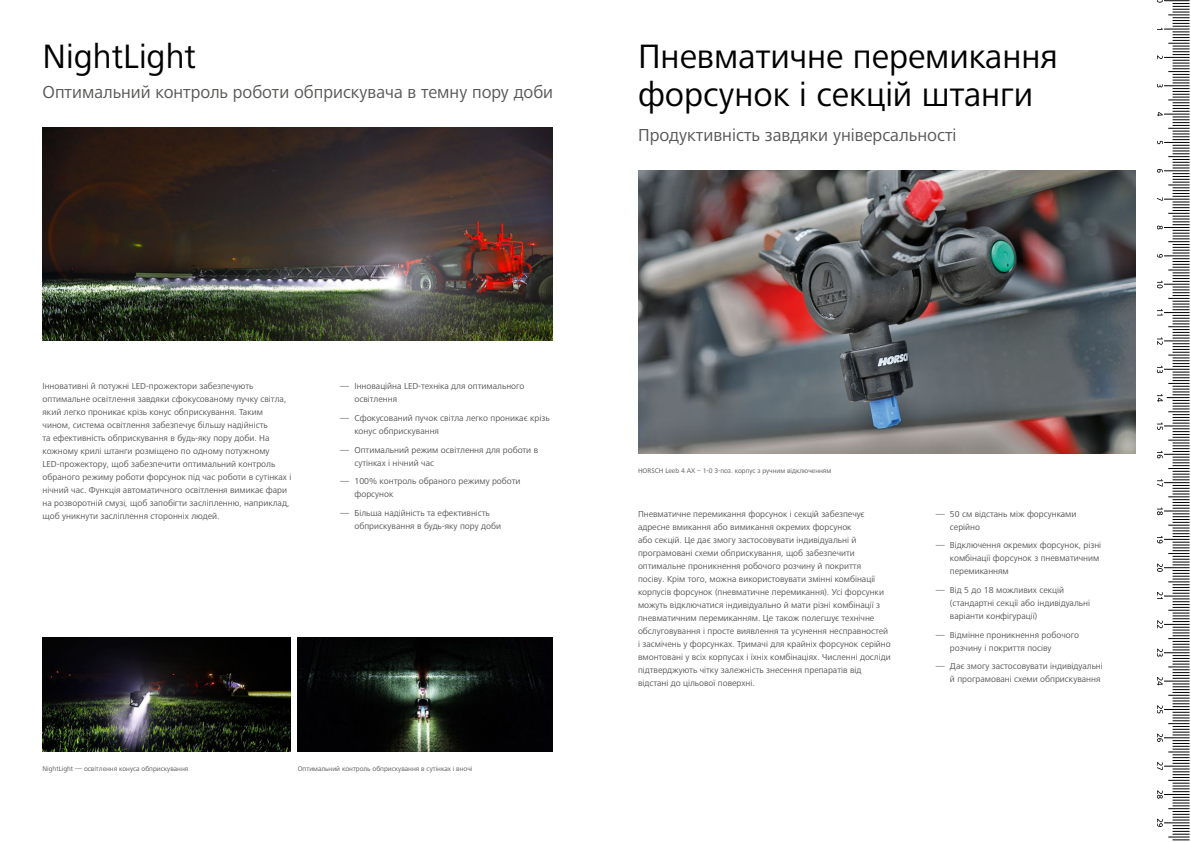
<style>
.page{position:relative;width:1191px;height:842px;background:#fff}
.page>*{position:absolute;margin:0;border:0;box-sizing:border-box;transform-origin:0 0}
.A_HEAD{font:35px/38px "Frutiger Next LTW1 G";color:#000}
.t1{font:18px "Frutiger Next LTW1 G";color:#575756}
.t2{font:9px/13px "Frutiger Next LTW1 G";color:#575756}
.t3{font:7px "Frutiger Next LTW1 G";color:#575756}
</style>
<div class="page">
<img style="left:43px;top:128px;width:510px;height:212px">
<img style="left:43px;top:638px;width:248px;height:113px">
<img style="left:298px;top:638px;width:255px;height:113px">
<img style="left:638px;top:170px;width:497px;height:284px">
<svg style="left:1157px;top:0;width:32px;height:841px"></svg>
<p class="A_HEAD" style="left:43px;top:38px;width:155px">NightLight</p>
<p class="t1" style="left:43px;top:82px;width:512px">Оптимальний контроль роботи обприскувача в темну пору доби</p>
<p class="A_HEAD" style="left:638px;top:38px;width:421px">Пневматичне перемикання форсунок і секцій штанги</p>
<p class="t1" style="left:638px;top:124px;width:320px">Продуктивність завдяки універсальності</p>
<p class="t2" style="left:43px;top:380px;width:250px">Інновативні й потужні LED-прожектори забезпечують оптимальне освітлення завдяки сфокусованому пучку світла, який легко проникає крізь конус обприскування. Таким чином, система освітлення забезпечує більшу надійність<br>та ефективність обприскування в будь-яку пору доби. На кожному крилі штанги розміщено по одному потужному LED-прожектору, щоб забезпечити оптимальний контроль обраного режиму роботи форсунок під час роботи в сутінках і нічний час. Функція автоматичного освітлення вимикає фари на розворотній смузі, щоб запобігти засліпленню, наприклад, щоб уникнути засліплення сторонніх людей.</p>
<p class="t2" style="left:354px;top:380px;width:171px;text-indent:-14px">― Інноваційна LED-техніка для оптимального освітлення</p>
<p class="t2" style="left:354px;top:412px;width:197px;text-indent:-14px">― Сфокусований пучок світла легко проникає крізь конус обприскування</p>
<p class="t2" style="left:354px;top:443px;width:185px;text-indent:-14px">― Оптимальний режим освітлення для роботи в сутінках і нічний час</p>
<p class="t2" style="left:354px;top:475px;width:168px;text-indent:-14px">― 100% контроль обраного режиму роботи форсунок</p>
<p class="t2" style="left:354px;top:507px;width:148px;text-indent:-14px">― Більша надійність та ефективність обприскування в будь-яку пору доби</p>
<p class="t3" style="left:43px;top:764px;width:147px">NightLight — освітлення конуса обприскування</p>
<p class="t3" style="left:298px;top:764px;width:176px">Оптимальний контроль обприскування в сутінках і вночі</p>
<p class="t3" style="left:638px;top:466px;width:195px">HORSCH Leeb 4 AX – 1-0 3-поз. корпус з ручним відключенням</p>
<p class="t2" style="left:638px;top:508px;width:254px">Пневматичне перемикання форсунок і секцій забезпечує адресне вмикання або вимикання окремих форсунок<br>або секцій. Це дає змогу застосовувати індивідуальні й програмовані схеми обприскування, щоб забезпечити оптимальне проникнення робочого розчину й покриття<br>посіву. Крім того, можна використовувати змінні комбінації корпусів форсунок (пневматичне перемикання). Усі форсунки можуть відключатися індивідуально й мати різні комбінації з пневматичним перемиканням. Це також полегшує технічне обслуговування і просте виявлення та усунення несправностей і засмічень у форсунках. Тримачі для крайніх форсунок серійно вмонтовані у всіх корпусах і їхніх комбінаціях. Численні досліди підтверджують чітку залежність знесення препаратів від відстані до цільової поверхні.</p>
<p class="t2" style="left:950px;top:508px;width:128px;text-indent:-14px">― 50 см відстань між форсунками серійно</p>
<p class="t2" style="left:950px;top:539px;width:153px;text-indent:-14px">― Відключення окремих форсунок, різні комбінації форсунок з пневматичним перемиканням</p>
<p class="t2" style="left:950px;top:584px;width:142px;text-indent:-14px">― Від 5 до 18 можливих секцій (стандартні секції або індивідуальні варіанти конфігурації)</p>
<p class="t2" style="left:950px;top:629px;width:131px;text-indent:-14px">― Відмінне проникнення робочого розчину і покриття посіву</p>
<p class="t2" style="left:935px;top:660px;width:168px;text-align:right">― Дає змогу застосовувати індивідуальні й програмовані схеми обприскування</p>
</div>
